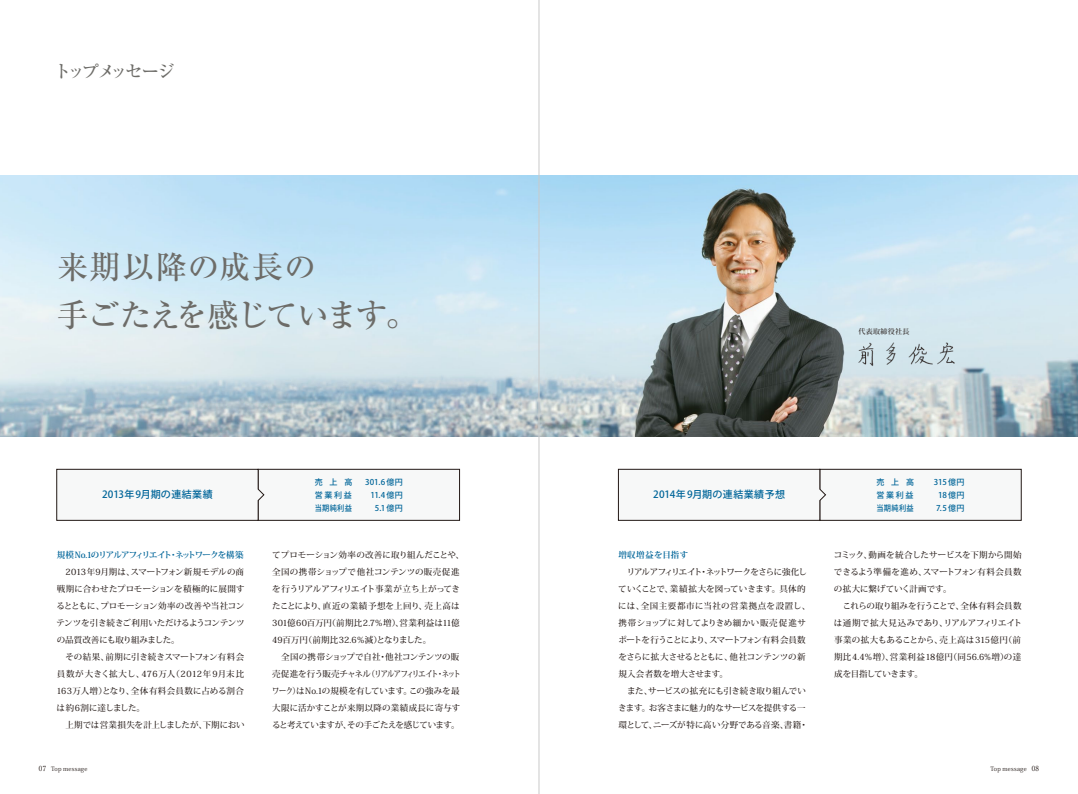
<style>
.page{position:relative;width:1078px;height:794px;background:#fff}
.page>*{position:absolute;margin:0;border:0;box-sizing:border-box;transform-origin:0 0}
.t1{font:500 32px/48px "Ryumin Pro";letter-spacing:-.015em;color:#6d6c68}
.t2{font:500 18px "Ryumin Pro";letter-spacing:-.17em;color:#6d6c68}
.t3{font:500 10px "Koz Go Pro";letter-spacing:.02em;color:#006599}
.t4{font:500 8.5px/17px "Koz Min Pr 6 N";letter-spacing:-.01em;color:#221815}
.t5{font:700 8.5px "Koz Min Pr 6 N";letter-spacing:-.115em;color:#006599}
.t6{font:700 8.5px "Koz Min Pr 6 N";letter-spacing:.04em;color:#006599}
.t7{font:500 8px/13px "Koz Go Pro";letter-spacing:.035em;color:#006599;text-align:justify}
.t8{font:500 8px/13px "Koz Go Pro";letter-spacing:.005em;color:#006599;text-align:center}
.t9{font:500 7px "Koz Min Pr 6 N";letter-spacing:.045em;color:#221815}
.t10{font:7px "Ryumin Pro";color:#221815}
.t11{font:6px "Koz Min Pr 6 N";letter-spacing:.03em;color:#221815}
.s1{font-family:"Ryumin Pro";font-size:7px}
</style>
<div class="page">
<img style="left:0;top:176px;width:1077px;height:261px">
<div style="left:258px;top:469px;width:201px;height:51px;background:#f7f8f8;border:1px solid #221815"></div>
<svg style="left:56px;top:469px;width:208px;height:52px"></svg>
<div style="left:819px;top:469px;width:202px;height:51px;background:#f7f8f8;border:1px solid #221815"></div>
<svg style="left:617px;top:469px;width:209px;height:52px"></svg>
<img style="left:850px;top:337px;width:115px;height:35px">
<hr style="left:538px;top:0;width:1px;height:794px;background:#c9caca">
<h2 class="t2" style="left:54px;top:57px;width:123px">トップメッセージ</h2>
<h1 class="t1" style="left:56px;top:240px;width:363px">来期以降の成長の<br>手ごたえを感じています。</h1>
<p class="t9" style="left:858px;top:327px;width:52px">代表取締役社長</p>
<p class="t3" style="left:102px;top:488px;width:112px">2013年9月期の連結業績</p>
<p class="t7" style="left:315px;top:476px;width:39px">売 上 高営業利益当期純利益</p>
<p class="t7" style="left:365px;top:476px;width:39px;text-align:right">301.6 億円<br>11.4 億円<br>5.1億円</p>
<p class="t3" style="left:653px;top:488px;width:133px">2014年9月期の連結業績予想</p>
<p class="t7" style="left:876px;top:476px;width:39px">売 上 高営業利益当期純利益</p>
<p class="t8" style="left:933px;top:476px;width:32px">315 億円<br>18 億円<br>7.5 億円</p>
<p class="t5" style="left:57px;top:549px;width:188px">規模 No.1のリアルアフィリエイト・ネットワークを構築</p>
<p class="t4" style="left:57px;top:563px;width:190px;text-align:justify">　2013年9月期は、スマートフォン新規モデルの商戦期に合わせたプロモーションを積極的に展開するとともに、プロモーション効率の改善や当社コンテンツを引き続きご利用いただけるようコンテンツの品質改善にも取り組みました。</p>
<p class="t4" style="left:57px;top:648px;width:190px;text-indent:9px">その結果、前期に引き続きスマートフォン有料会員数が大きく拡大し、476万人（2012年9月末比<br>163万人増）となり、全体有料会員数に占める割合は約6割に達しました。<br>　上期では営業損失を計上しましたが、下期におい</p>
<p class="t4" style="left:272px;top:546px;width:193px">てプロモーション効率の改善に取り組んだことや、全国の携帯ショップで他社コンテンツの販売促進を行うリアルアフィリエイト事業が立ち上がってきたことにより、直近の業績予想を上回り、売上高は<br>301億60百万円（前期比2.7％増）、営業利益は11億<br>49百万円（前期比32.6％減）となりました。<br>　全国の携帯ショップで自社・他社コンテンツの販売促進を行う販売チャネル（リアルアフィリエイト・ネットワーク）はNo.1の規模を有しています。この強みを最大限に活かすことが来期以降の業績成長に寄与すると考えていますが、その手ごたえを感じています。</p>
<p class="t6" style="left:618px;top:549px;width:71px">増収増益を目指す</p>
<p class="t4" style="left:618px;top:563px;width:193px;text-indent:9px">リアルアフィリエイト・ネットワークをさらに強化していくことで、業績拡大を図っていきます。具体的には、全国主要都市に当社の営業拠点を設置し、携帯ショップに対してよりきめ細かい販売促進サポートを行うことにより、スマートフォン有料会員数をさらに拡大させるとともに、他社コンテンツの新規入会者数を増大させます。<br>　また、サービスの拡充にも引き続き取り組んでいきます。お客さまに魅力的なサービスを提供する一環として、ニーズが特に高い分野である音楽、書籍・</p>
<p class="t4" style="left:833px;top:546px;width:189px">コミック、動画を統合したサービスを下期から開始できるよう準備を進め、スマートフォン有料会員数の拡大に繋げていく計画です。<br>　これらの取り組みを行うことで、全体有料会員数は通期で拡大見込みであり、リアルアフィリエイト事業の拡大もあることから、売上高は315億円（前期比4.4％増）、営業利益18億円（同56.6%増）の達成を目指していきます。</p>
<p class="t10" style="left:39px;top:763px;width:9px">07</p>
<p class="t11" style="left:990px;top:765px;width:50px">Top message <span class="s1">08</span></p>
<p class="t11" style="left:51px;top:765px;width:38px">Top message</p>
</div>
